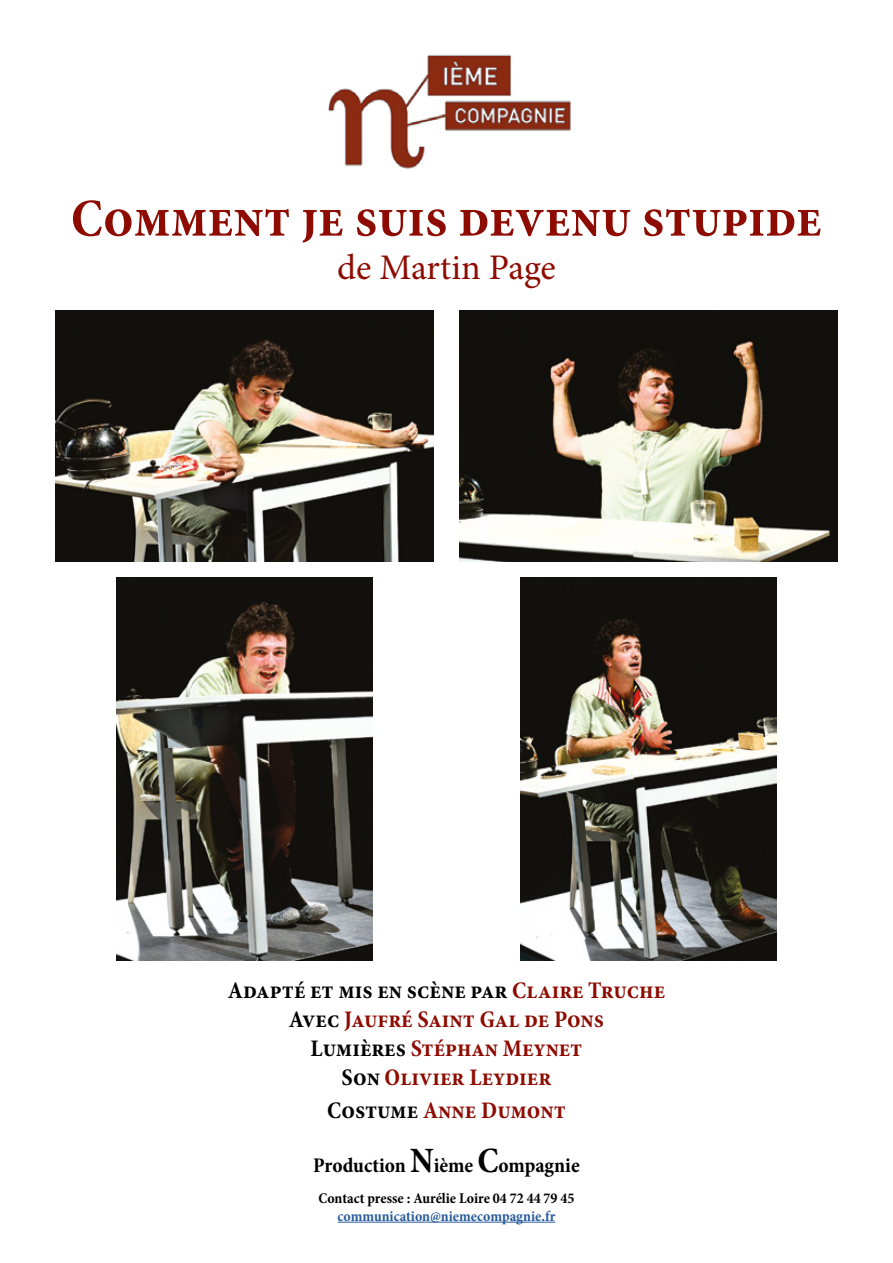
<style>
.page{position:relative;width:893px;height:1263px;background:#fff}
.page>*{position:absolute;margin:0;border:0;box-sizing:border-box;transform-origin:0 0}
.t1{font:700 condensed 54px "Minion Pro";color:#8d0b00}
.t2{font:36px "Minion Pro";letter-spacing:-.005em;color:#8d0b00}
.t3{font:700 condensed 24px/28.8px "Minion Pro";color:#8d0b00;text-align:center}
.t4{font:700 condensed 21px "Minion Pro";color:#000}
.t5{font:700 condensed 15px "Minion Pro";color:#000}
.t6{font:700 condensed 15px "Minion Pro";color:#275b9b}
.s1{color:#000}
.s2{font-size:36px}
</style>
<div class="page">
<img style="left:328px;top:54px;width:244px;height:115px">
<img style="left:521px;top:577px;width:255px;height:383px">
<img style="left:117px;top:577px;width:255px;height:383px">
<img style="left:460px;top:311px;width:377px;height:251px">
<img style="left:56px;top:311px;width:377px;height:251px">
<hr style="left:338px;top:1222px;width:217px;height:1px;background:#275b9b">
<h1 class="t1" style="left:71px;top:181px;width:753px">Comment je suis devenu stupide</h1>
<h2 class="t2" style="left:337px;top:243px;width:220px">de Martin Page</h2>
<p class="t3" style="left:228px;top:976px;width:439px"><span class="s1">Adapté et mis en scène par</span> Claire Truche<br><span class="s1">Avec</span> Jaufré Saint Gal de Pons<br><span class="s1">Lumières</span> Stéphan Meynet<br><span class="s1">Son</span> Olivier Leydier</p>
<p class="t3" style="left:327px;top:1096px;width:240px"><span class="s1">Costume</span> Anne Dumont</p>
<p class="t4" style="left:313px;top:1151px;width:268px">Production <span class="s2">N</span>ième <span class="s2">C</span>ompagnie</p>
<p class="t5" style="left:318px;top:1187px;width:257px">Contact presse : Aurélie Loire 04 72 44 79 45</p>
<p class="t6" style="left:338px;top:1205px;width:219px">communication@niemecompagnie.fr</p>
</div>
